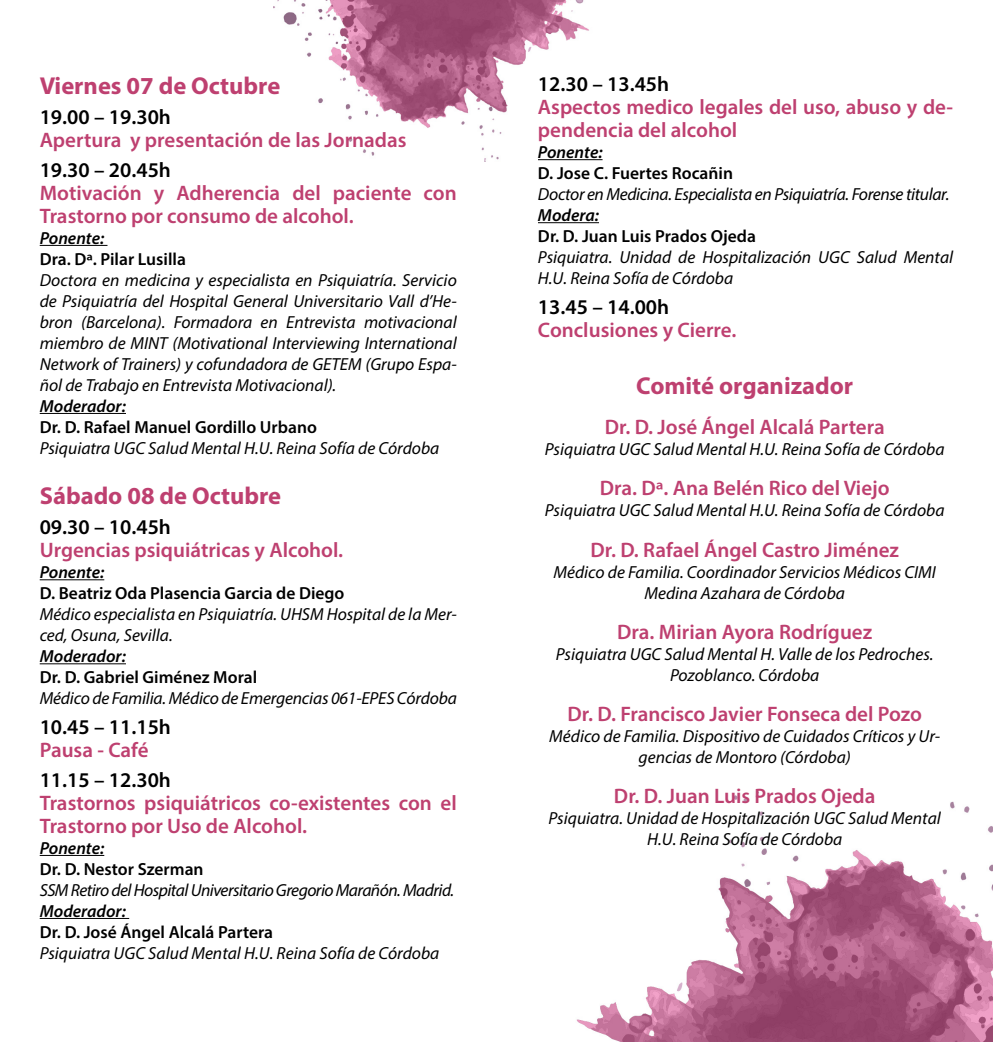
<style>
.page{position:relative;width:993px;height:1042px;background:#fff}
.page>*{position:absolute;margin:0;border:0;box-sizing:border-box;transform-origin:0 0}
.t1{font:700 24.5px "Myriad Pro";color:#be4070}
.t2{font:600 21px/22.8px "Myriad Pro";color:#be4070}
.t3{font:600 21px "Myriad Pro";color:#000}
.t4{font:italic 17.5px/21px "Myriad Pro";color:#000;text-align:center}
.t5{font:600 17.5px "Myriad Pro";color:#000}
.t6{font:italic 600 17.5px "Myriad Pro";color:#000}
.t7{font:italic 17.5px "Myriad Pro";letter-spacing:-.02em;color:#000}
.t8{font:italic 17.5px "Myriad Pro";letter-spacing:-.03em;color:#000}
</style>
<div class="page">
<img style="left:576px;top:791px;width:416px;height:251px">
<img style="left:274px;top:0;width:329px;height:161px">
<hr style="left:538px;top:159px;width:64px;height:1px;background:#000">
<hr style="left:538px;top:222px;width:60px;height:1px;background:#000">
<hr style="left:40px;top:245px;width:67px;height:1px;background:#000">
<hr style="left:40px;top:413px;width:86px;height:1px;background:#000">
<hr style="left:40px;top:579px;width:64px;height:1px;background:#000">
<hr style="left:40px;top:663px;width:86px;height:1px;background:#000">
<hr style="left:40px;top:855px;width:64px;height:1px;background:#000">
<hr style="left:40px;top:918px;width:89px;height:1px;background:#000">
<h1 class="t1" style="left:40px;top:70px;width:242px">Viernes 07 de Octubre</h1>
<p class="t3" style="left:40px;top:104px;width:133px">19.00 – 19.30h</p>
<p class="t2" style="left:40px;top:128px;width:368px">Apertura y presentación de las Jornadas</p>
<p class="t3" style="left:40px;top:157px;width:133px">19.30 – 20.45h</p>
<p class="t2" style="left:40px;top:181px;width:418px">Motivación y Adherencia del paciente con<br>Trastorno por consumo de alcohol.</p>
<p class="t6" style="left:40px;top:227px;width:66px">Ponente:</p>
<p class="t5" style="left:40px;top:248px;width:148px">Dra. Dª. Pilar Lusilla</p>
<p class="t4" style="left:40px;top:269px;width:418px;text-align:justify">Doctora en medicina y especialista en Psiquiatría. Servicio de Psiquiatría del Hospital General Universitario Vall d’He&shy;bron (Barcelona). Formadora en Entrevista motivacional miembro de MINT (Motivational Interviewing International Network of Trainers) y cofundadora de GETEM (Grupo Espa&shy;ñol de Trabajo en Entrevista Motivacional).</p>
<p class="t6" style="left:40px;top:395px;width:88px">Moderador:</p>
<p class="t5" style="left:40px;top:416px;width:278px">Dr. D. Rafael Manuel Gordillo Urbano</p>
<p class="t4" style="left:40px;top:437px;width:401px">Psiquiatra UGC Salud Mental H.U. Reina Sofía de Córdoba</p>
<h1 class="t1" style="left:40px;top:480px;width:243px">Sábado 08 de Octubre</h1>
<p class="t3" style="left:40px;top:514px;width:133px">09.30 – 10.45h</p>
<p class="t2" style="left:40px;top:538px;width:305px">Urgencias psiquiátricas y Alcohol.</p>
<p class="t6" style="left:40px;top:561px;width:66px">Ponente:</p>
<p class="t5" style="left:40px;top:582px;width:306px">D. Beatriz Oda Plasencia Garcia de Diego</p>
<p class="t4" style="left:40px;top:603px;width:418px;text-align:left">Médico especialista en Psiquiatría. UHSM Hospital de la Mer&shy;ced, Osuna, Sevilla.</p>
<p class="t6" style="left:40px;top:645px;width:88px">Moderador:</p>
<p class="t5" style="left:40px;top:666px;width:219px">Dr. D. Gabriel Giménez Moral</p>
<p class="t4" style="left:40px;top:687px;width:418px">Médico de Familia. Médico de Emergencias 061-EPES Córdoba</p>
<p class="t3" style="left:40px;top:714px;width:133px">10.45 – 11.15h</p>
<p class="t2" style="left:40px;top:738px;width:110px">Pausa - Café</p>
<p class="t3" style="left:40px;top:767px;width:133px">11.15 – 12.30h</p>
<p class="t2" style="left:40px;top:791px;width:418px">Trastornos psiquiátricos co-existentes con el<br>Trastorno por Uso de Alcohol.</p>
<p class="t6" style="left:40px;top:836px;width:66px">Ponente:</p>
<p class="t5" style="left:40px;top:857px;width:165px">Dr. D. Nestor Szerman</p>
<p class="t8" style="left:40px;top:879px;width:416px">SSM Retiro del Hospital Universitario Gregorio Marañón. Madrid.</p>
<p class="t6" style="left:40px;top:899px;width:88px">Moderador:</p>
<p class="t5" style="left:40px;top:920px;width:235px">Dr. D. José Ángel Alcalá Partera</p>
<p class="t4" style="left:40px;top:942px;width:401px">Psiquiatra UGC Salud Mental H.U. Reina Sofía de Córdoba</p>
<p class="t3" style="left:538px;top:71px;width:133px">12.30 – 13.45h</p>
<p class="t2" style="left:538px;top:95px;width:416px">Aspectos medico legales del uso, abuso y de&shy;pendencia del alcohol</p>
<p class="t6" style="left:538px;top:141px;width:66px">Ponente:</p>
<p class="t5" style="left:538px;top:162px;width:196px">D. Jose C. Fuertes Rocañin</p>
<p class="t7" style="left:538px;top:183px;width:413px">Doctor en Medicina. Especialista en Psiquiatría. Forense titular.</p>
<p class="t6" style="left:538px;top:204px;width:62px">Modera:</p>
<p class="t5" style="left:538px;top:225px;width:219px">Dr. D. Juan Luis Prados Ojeda</p>
<p class="t4" style="left:538px;top:246px;width:416px;text-align:left">Psiquiatra. Unidad de Hospitalización UGC Salud Mental<br>H.U. Reina Sofía de Córdoba</p>
<p class="t3" style="left:538px;top:294px;width:133px">13.45 – 14.00h</p>
<p class="t2" style="left:538px;top:318px;width:200px">Conclusiones y Cierre.</p>
<h1 class="t1" style="left:636px;top:370px;width:218px">Comité organizador</h1>
<p class="t2" style="left:604px;top:415px;width:281px">Dr. D. José Ángel Alcalá Partera</p>
<p class="t4" style="left:544px;top:439px;width:401px">Psiquiatra UGC Salud Mental H.U. Reina Sofía de Córdoba</p>
<p class="t2" style="left:599px;top:476px;width:291px">Dra. Dª. Ana Belén Rico del Viejo</p>
<p class="t4" style="left:544px;top:500px;width:401px">Psiquiatra UGC Salud Mental H.U. Reina Sofía de Córdoba</p>
<p class="t2" style="left:590px;top:537px;width:310px">Dr. D. Rafael Ángel Castro Jiménez</p>
<p class="t4" style="left:553px;top:561px;width:384px">Médico de Familia. Coordinador Servicios Médicos CIMI<br>Medina Azahara de Córdoba</p>
<p class="t2" style="left:617px;top:620px;width:256px">Dra. Mirian Ayora Rodríguez</p>
<p class="t4" style="left:555px;top:643px;width:379px">Psiquiatra UGC Salud Mental H. Valle de los Pedroches.<br>Pozoblanco. Córdoba</p>
<p class="t2" style="left:567px;top:702px;width:356px">Dr. D. Francisco Javier Fonseca del Pozo</p>
<p class="t4" style="left:549px;top:725px;width:392px">Médico de Familia. Dispositivo de Cuidados Críticos y Ur&shy;gencias de Montoro (Córdoba)</p>
<p class="t2" style="left:613px;top:784px;width:263px">Dr. D. Juan Luis Prados Ojeda</p>
<p class="t4" style="left:548px;top:807px;width:393px">Psiquiatra. Unidad de Hospitalización UGC Salud Mental<br>H.U. Reina Sofía de Córdoba</p>
</div>
